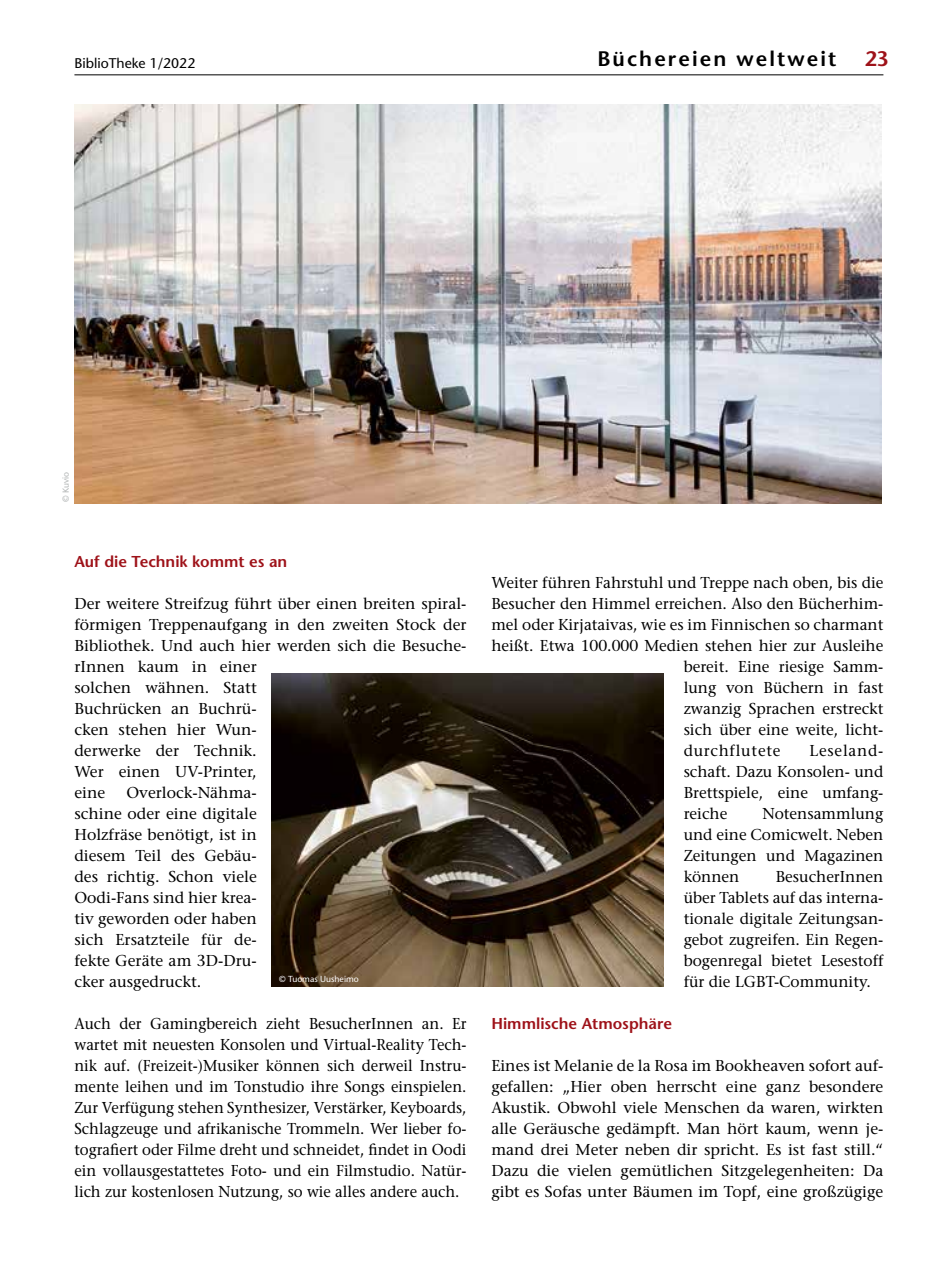
<style>
.page{position:relative;width:943px;height:1265px;background:#fff}
.page>*{position:absolute;margin:0;border:0;box-sizing:border-box;transform-origin:0 0}
.t1{font:600 21px "Stone Sans";letter-spacing:.1em;color:#000}
.t2{font:600 21px "Stone Sans";color:#9e1219}
.t3{font:15.75px/21px "Stone Serif";color:#000;text-align:justify}
.t4{font:15.75px/21px "Stone Serif";color:#000;text-align:justify;scale:.95 1}
.t5{font:600 15.75px "Stone Sans";color:#9e1219}
.t6{font:15.75px "Stone Serif";letter-spacing:.05em;color:#000}
.t7{font:14px "Stone Sans";color:#000}
.t8{font:8.75px "Stone Sans";color:#fff}
.t9{font:8.75px "Stone Sans";color:#b1b4b4}
</style>
<div class="page">
<hr style="left:74px;top:74px;width:809px;height:1px;background:#000">
<img style="left:272px;top:673px;width:391px;height:314px">
<img style="left:74px;top:104px;width:807px;height:400px">
<p class="t7" style="left:74px;top:55px;width:122px">BiblioTheke 1/2022</p>
<h1 class="t1" style="left:597px;top:46px;width:240px">Büchereien weltweit</h1>
<h1 class="t2" style="left:864px;top:46px;width:26px">23</h1>
<p class="t9" style="left:60px;top:502px;width:32px;rotate:-90deg">© Kuvio</p>
<p class="t5" style="left:74px;top:552px;width:214px">Auf die Technik kommt es an</p>
<p class="t3" style="left:74px;top:593px;width:393px;text-align:left">Der weitere Streifzug führt über einen breiten spiral&shy;förmigen Treppenaufgang in den zweiten Stock der<br>Bibliothek. Und auch hier werden sich die Besuche&shy;rInnen kaum in einer<br>solchen wähnen. Statt<br>Buchrücken an Buchrü-<br>cken stehen hier Wun-<br>derwerke der Technik.<br>Wer einen UV-Printer,<br>eine</p>
<p class="t3" style="left:74px;top:782px;width:184px;text-indent:52px">Overlock-Nähma&shy;schine oder eine digitale Holzfräse benötigt, ist in diesem Teil des Gebäu&shy;des richtig. Schon viele Oodi-Fans sind hier krea&shy;tiv geworden oder haben sich Ersatzteile für de&shy;fekte Geräte am 3D-Dru&shy;cker ausgedruckt.</p>
<p class="t4" style="left:74px;top:1013px;width:414px">Auch der Gamingbereich zieht BesucherInnen an. Er wartet mit neuesten Konsolen und Virtual-Reality Tech&shy;nik auf. (Freizeit-)Musiker können sich derweil Instru&shy;mente leihen und im Tonstudio ihre Songs einspielen.<br>Zur Verfügung stehen Synthesizer, Verstärker, Keyboards, Schlagzeuge und afrikanische Trommeln. Wer lieber fo&shy;tografiert oder Filme dreht und schneidet, findet in Oodi ein vollausgestattetes Foto- und ein Filmstudio. Natür&shy;lich zur kostenlosen Nutzung, so wie alles andere auch.</p>
<p class="t8" style="left:279px;top:973px;width:81px">© Tuomas Uusheimo</p>
<p class="t3" style="left:491px;top:572px;width:393px">Weiter führen Fahrstuhl und Treppe nach oben, bis die</p>
<p class="t3" style="left:491px;top:593px;width:393px">Besucher den Himmel erreichen. Also den Bücherhim-</p>
<p class="t3" style="left:491px;top:614px;width:393px">mel oder Kirjataivas, wie es im Finnischen so charmant</p>
<p class="t3" style="left:491px;top:635px;width:393px">heißt. Etwa 100.000 Medien stehen hier zur Ausleihe</p>
<p class="t3" style="left:683px;top:656px;width:201px">bereit. Eine riesige Samm-</p>
<p class="t3" style="left:683px;top:677px;width:201px">lung von Büchern in fast</p>
<p class="t3" style="left:683px;top:698px;width:201px">zwanzig Sprachen erstreckt</p>
<p class="t3" style="left:683px;top:719px;width:201px">sich über eine weite, licht-</p>
<p class="t6" style="left:683px;top:741px;width:98px">durchflutete</p>
<p class="t3" style="left:683px;top:740px;width:201px;text-indent:126px">Leseland&shy;schaft. Dazu Konsolen- und Brettspiele, eine umfang&shy;reiche</p>
<p class="t3" style="left:683px;top:803px;width:201px;text-indent:79px">Notensammlung und eine Comicwelt. Neben Zeitungen und Magazinen können</p>
<p class="t3" style="left:683px;top:866px;width:201px;text-indent:92px">BesucherInnen über Tablets auf das interna&shy;tionale digitale Zeitungsan&shy;gebot zugreifen. Ein Regen&shy;bogenregal bietet Lesestoff für die LGBT-Community.</p>
<p class="t5" style="left:491px;top:1014px;width:182px">Himmlische Atmosphäre</p>
<p class="t3" style="left:491px;top:1055px;width:393px">Eines ist Melanie de la Rosa im Bookheaven sofort auf&shy;gefallen: „Hier oben herrscht eine ganz besondere Akustik. Obwohl viele Menschen da waren, wirkten alle Geräusche gedämpft. Man hört kaum, wenn je&shy;mand drei Meter neben dir spricht. Es ist fast still.“ Dazu die vielen gemütlichen Sitzgelegenheiten: Da gibt es Sofas unter Bäumen im Topf, eine großzügige</p>
</div>
